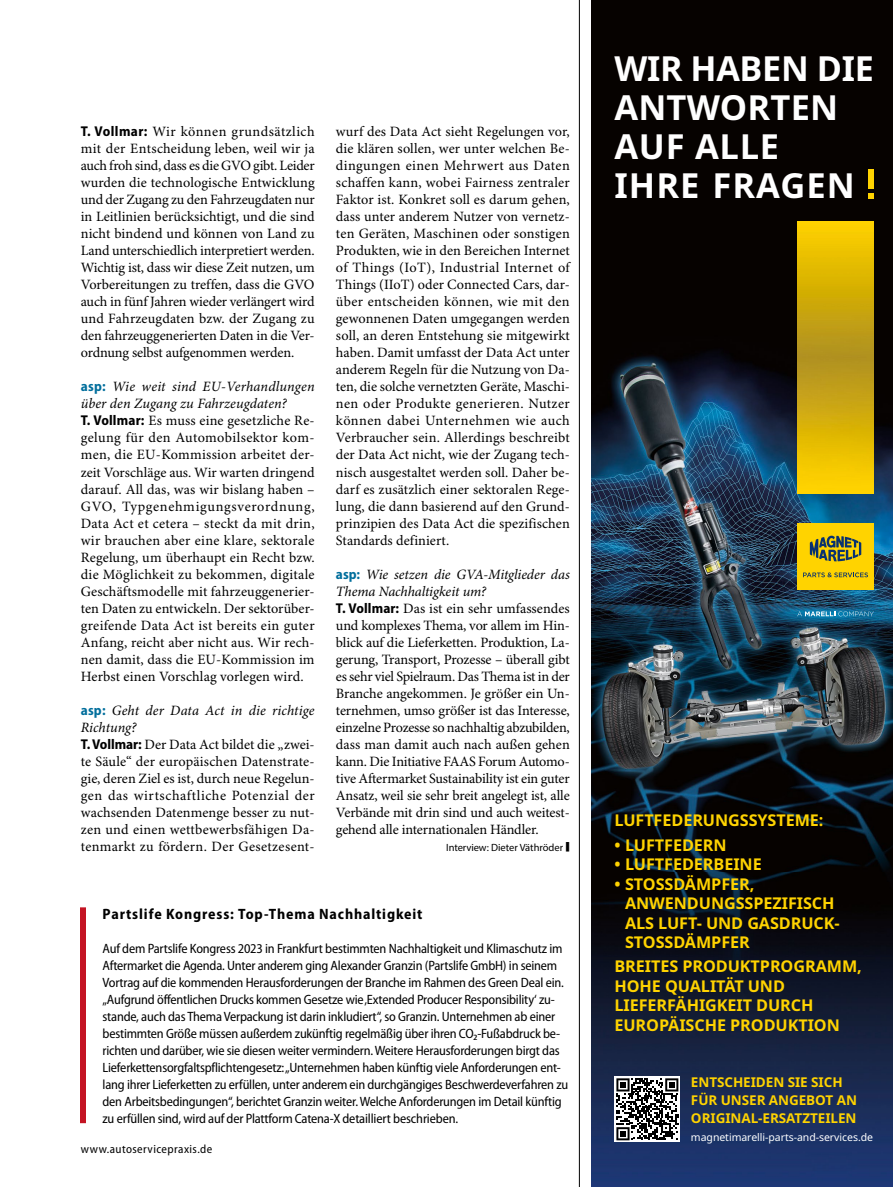
<style>
.page{position:relative;width:893px;height:1187px;background:#fff}
.page>*{position:absolute;margin:0;border:0;box-sizing:border-box;transform-origin:0 0}
.t1{font:700 34.5px/39px "Noto Sans";letter-spacing:.005em;color:#fff}
.Para_Answer_x{font:32.7px "Minion Pro";color:#000;scale:.33 1}
.t2{font:700 16.2px/19.5px "Noto Sans";letter-spacing:-.005em;color:#ffd300}
.t3{font:700 semi-condensed 15px "Myriad Pro";letter-spacing:.055em;color:#000}
.Para_Answer_x-2{font:14.25px/17px "Minion Pro";color:#000;text-align:justify}
.Para_Question_Heftfa{font:italic 14.25px/17px "Minion Pro";color:#000}
.Para_Box_Standard{font:semi-condensed 13.5px/17px "Myriad Pro";letter-spacing:-.015em;color:#000}
.t4{font:700 13.5px/18px "Noto Sans";letter-spacing:-.005em;color:#ffd300}
.t5{font:semi-condensed 12px "Myriad Pro";letter-spacing:.035em;color:#000}
.t6{font:10.5px "Noto Sans";letter-spacing:-.005em;color:#fff}
.Para_Answer_x-3{font:10.5px "Myriad Pro";color:#000}
.s1{font-family:"Myriad Pro";font-weight:700;font-stretch:semi-condensed}
.s2{font-family:"Myriad Pro";font-weight:700;font-style:normal;font-stretch:semi-condensed;color:#006e9c}
</style>
<div class="page">
<div style="left:80px;top:907px;width:6px;height:216px;background:#c41423"></div>
<hr style="left:579px;top:0;width:1px;height:1186px;background:#000">
<img style="left:591px;top:0;width:302px;height:872px">
<img style="left:591px;top:872px;width:302px;height:314px">
<svg style="left:868px;top:193px;width:6px;height:5px"></svg>
<div style="left:868px;top:169px;width:6px;height:20px;background:#ffd300"></div>
<div style="left:614px;top:1076px;width:66px;height:66px;background:#fff"></div>
<svg style="left:616px;top:1078px;width:62px;height:62px"></svg>
<div style="left:797px;top:523px;width:77px;height:66px;background:#ffd300"></div>
<svg style="left:810px;top:535px;width:51px;height:26px"></svg>
<svg style="left:803px;top:572px;width:65px;height:5px"></svg>
<svg style="left:797px;top:611px;width:77px;height:5px"></svg>
<img style="left:797px;top:221px;width:77px;height:272px">
<p class="Para_Answer_x-2" style="left:81px;top:124px;width:235px"><span class="s1">T. Vollmar:</span> Wir können grundsätzlich mit der Entscheidung leben, weil wir ja auch froh sind, dass es die GVO gibt. Leider wurden die technologische Entwicklung und der Zugang zu den Fahrzeugdaten nur in Leitlinien berücksichtigt, und die sind nicht bindend und können von Land zu Land unterschiedlich interpretiert werden.<br>Wichtig ist, dass wir diese Zeit nutzen, um Vorbereitungen zu treffen, dass die GVO auch in fünf Jahren wieder verlängert wird und Fahrzeugdaten bzw. der Zugang zu den fahrzeuggenerierten Daten in die Ver&shy;ordnung selbst aufgenommen werden.</p>
<p class="Para_Question_Heftfa" style="left:81px;top:379px;width:235px"><span class="s2">asp:</span> Wie weit sind EU-Verhandlungen über den Zugang zu Fahrzeugdaten?</p>
<p class="Para_Answer_x-2" style="left:81px;top:413px;width:235px"><span class="s1">T. Vollmar:</span> Es muss eine gesetzliche Re&shy;gelung für den Automobilsektor kom&shy;men, die EU-Kommission arbeitet der&shy;zeit Vorschläge aus. Wir warten dringend darauf. All das, was wir bislang haben – GVO, Typgenehmigungsverordnung, Data Act et cetera – steckt da mit drin, wir brauchen aber eine klare, sektorale Regelung, um überhaupt ein Recht bzw. die Möglichkeit zu bekommen, digitale Geschäftsmodelle mit fahrzeuggenerier&shy;ten Daten zu entwickeln. Der sektorüber&shy;greifende Data Act ist bereits ein guter Anfang, reicht aber nicht aus. Wir rech&shy;nen damit, dass die EU-Kommission im Herbst einen Vorschlag vorlegen wird.</p>
<p class="Para_Question_Heftfa" style="left:81px;top:702px;width:235px"><span class="s2">asp:</span> Geht der Data Act in die richtige<br>Richtung?</p>
<p class="Para_Answer_x-2" style="left:81px;top:736px;width:235px"><span class="s1">T. Vollmar:</span> Der Data Act bildet die „zwei&shy;te Säule“ der europäischen Datenstrate&shy;gie, deren Ziel es ist, durch neue Regelun&shy;gen das wirtschaftliche Potenzial der wachsenden Datenmenge besser zu nut&shy;zen und einen wettbewerbsfähigen Da&shy;tenmarkt zu fördern. Der Gesetzesent-</p>
<p class="Para_Answer_x-2" style="left:336px;top:124px;width:235px">wurf des Data Act sieht Regelungen vor, die klären sollen, wer unter welchen Be&shy;dingungen einen Mehrwert aus Daten schaffen kann, wobei Fairness zentraler Faktor ist. Konkret soll es darum gehen, dass unter anderem Nutzer von vernetz&shy;ten Geräten, Maschinen oder sonstigen Produkten, wie in den Bereichen Internet of Things (IoT), Industrial Internet of Things (IIoT) oder Connected Cars, dar&shy;über entscheiden können, wie mit den gewonnenen Daten umgegangen werden soll, an deren Entstehung sie mitgewirkt haben. Damit umfasst der Data Act unter anderem Regeln für die Nutzung von Da&shy;ten, die solche vernetzten Geräte, Maschi&shy;nen oder Produkte generieren. Nutzer können dabei Unternehmen wie auch Verbraucher sein. Allerdings beschreibt der Data Act nicht, wie der Zugang tech&shy;nisch ausgestaltet werden soll. Daher be&shy;darf es zusätzlich einer sektoralen Rege&shy;lung, die dann basierend auf den Grund&shy;prinzipien des Data Act die spezifischen Standards definiert.</p>
<p class="Para_Question_Heftfa" style="left:336px;top:566px;width:235px"><span class="s2">asp:</span> Wie setzen die GVA-Mitglieder das<br>Thema Nachhaltigkeit um?</p>
<p class="Para_Answer_x-2" style="left:336px;top:600px;width:235px"><span class="s1">T. Vollmar:</span> Das ist ein sehr umfassendes und komplexes Thema, vor allem im Hin&shy;blick auf die Lieferketten. Produktion, La&shy;gerung, Transport, Prozesse – überall gibt es sehr viel Spielraum. Das Thema ist in der Branche angekommen. Je größer ein Un&shy;ternehmen, umso größer ist das Interesse, einzelne Prozesse so nachhaltig abzubilden, dass man damit auch nach außen gehen kann. Die Initiative FAAS Forum Automo&shy;tive Aftermarket Sustainability ist ein guter Ansatz, weil sie sehr breit angelegt ist, alle Verbände mit drin sind und auch weitest&shy;gehend alle internationalen Händler.</p>
<p class="Para_Answer_x-3" style="left:446px;top:840px;width:118px">Interview: Dieter Väthröder</p>
<p class="Para_Answer_x" style="left:565px;top:824px;width:15px">■</p>
<p class="t3" style="left:103px;top:905px;width:321px">Partslife Kongress: Top-Thema Nachhaltigkeit</p>
<p class="Para_Box_Standard" style="left:103px;top:940px;width:467px">Auf dem Partslife Kongress 2023 in Frankfurt bestimmten Nachhaltigkeit und Klimaschutz im Aftermarket die Agenda. Unter anderem ging Alexander Granzin (Partslife GmbH) in seinem Vortrag auf die kommenden Herausforderungen der Branche im Rahmen des Green Deal ein. „Aufgrund öffentlichen Drucks kommen Gesetze wie ‚Extended Producer Responsibility‘ zu&shy;stande, auch das Thema Verpackung ist darin inkludiert“, so Granzin. Unternehmen ab einer bestimmten Größe müssen außerdem zukünftig regelmäßig über ihren CO2-Fußabdruck be&shy;richten und darüber, wie sie diesen weiter vermindern. Weitere Herausforderungen birgt das Lieferkettensorgfaltspflichtengesetz: „Unternehmen haben künftig viele Anforderungen ent&shy;lang ihrer Lieferketten zu erfüllen, unter anderem ein durchgängiges Beschwerdeverfahren zu den Arbeitsbedingungen“, berichtet Granzin weiter. Welche Anforderungen im Detail künftig zu erfüllen sind, wird auf der Plattform Catena-X detailliert beschrieben.</p>
<p class="t5" style="left:81px;top:1142px;width:133px">www.autoservicepraxis.de</p>
<p class="t1" style="left:614px;top:50px;width:261px">WIR HABEN DIE<br>ANTWORTEN<br>AUF ALLE<br>IHRE FRAGEN</p>
<p class="t2" style="left:614px;top:811px;width:211px">LUFTFEDERUNGSSYSTEME:</p>
<p class="t2" style="left:614px;top:835px;width:114px">• LUFTFEDERN</p>
<p class="t2" style="left:614px;top:854px;width:149px">• LUFTFEDERBEINE</p>
<p class="t2" style="left:625px;top:874px;width:216px;text-indent:-11px">• STOSSDÄMPFER,<br>ANWENDUNGSSPEZIFISCH<br>ALS LUFT- UND GASDRUCK-<br>STOSSDÄMPFER</p>
<p class="t2" style="left:614px;top:956px;width:249px">BREITES PRODUKTPROGRAMM,<br>HOHE QUALITÄT UND<br>LIEFERFÄHIGKEIT DURCH<br>EUROPÄISCHE PRODUKTION</p>
<p class="t4" style="left:691px;top:1072px;width:168px">ENTSCHEIDEN SIE SICH<br>FÜR UNSER ANGEBOT AN<br>ORIGINAL-ERSATZTEILEN</p>
<p class="t6" style="left:691px;top:1129px;width:184px">magnetimarelli-parts-and-services.de</p>
</div>
